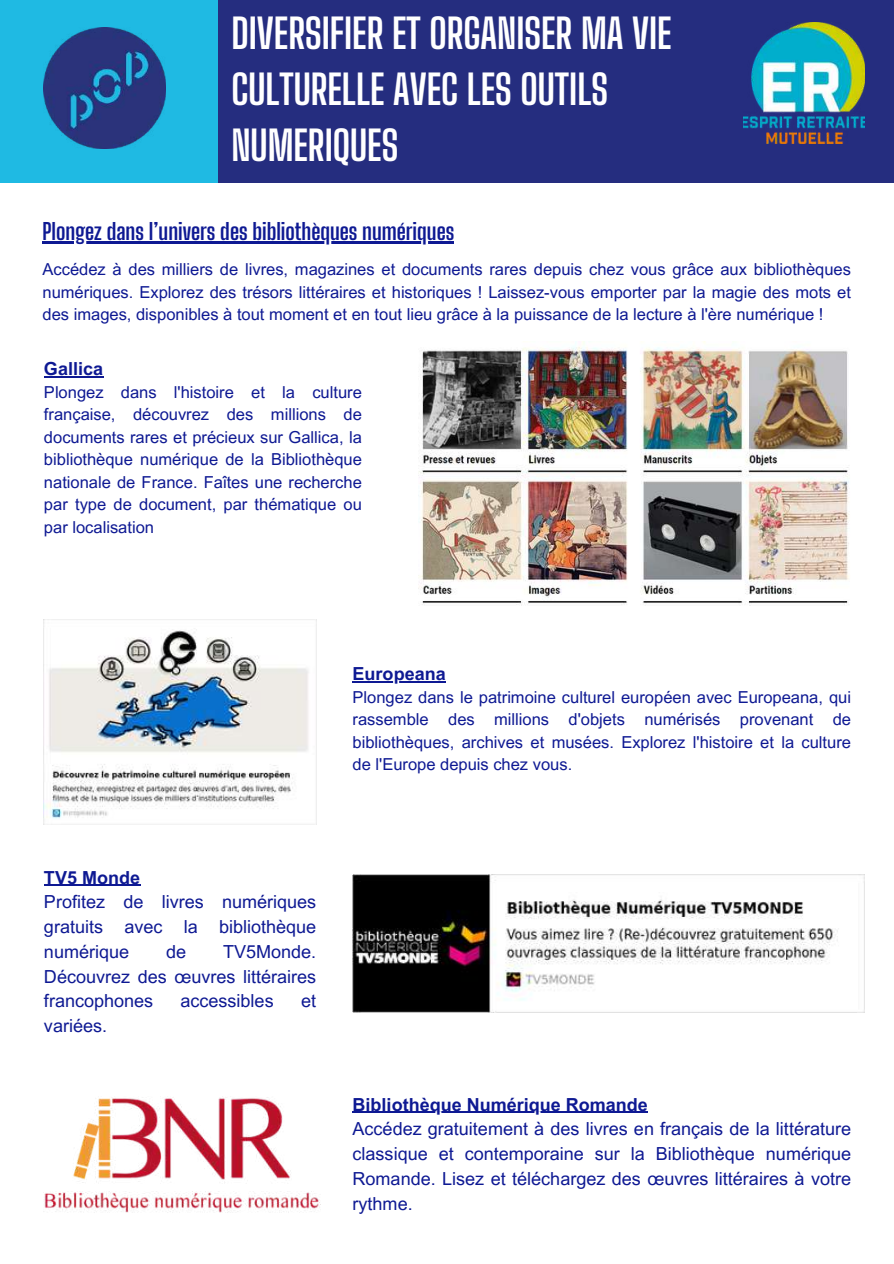
<style>
.page{position:relative;width:894px;height:1264px;background:#fff}
.page>*{position:absolute;margin:0;border:0;box-sizing:border-box;transform-origin:0 0}
.t1{font:700 40.65px/56.2px "Big Shoulders Display";color:#fff}
.t2{font:700 22.5px "Big Shoulders Display";color:#0e1993}
.t3{font:18px/24.8px "Arial MT Pro";color:#0e1993;text-align:justify}
.t4{font:700 18px "Arial MT Pro";color:#0e1993}
.t5{font:16.5px/22.5px "Arial MT Pro";color:#0e1993;text-align:justify}
</style>
<div class="page">
<div style="left:0;top:0;width:280px;height:182px;background:#1fbae3"></div>
<div style="left:218px;top:0;width:675px;height:182px;background:#252d7f"></div>
<img style="left:44px;top:27px;width:121px;height:121px">
<img style="left:743px;top:23px;width:121px;height:120px">
<img style="left:419px;top:341px;width:431px;height:265px">
<img style="left:44px;top:619px;width:272px;height:205px">
<img style="left:352px;top:874px;width:512px;height:138px">
<img style="left:44px;top:1096px;width:277px;height:117px">
<hr style="left:43px;top:241px;width:411px;height:3px;background:#0e1993">
<hr style="left:44px;top:376px;width:59px;height:1px;background:#0e1993">
<hr style="left:352px;top:681px;width:93px;height:1px;background:#0e1993">
<hr style="left:44px;top:884px;width:96px;height:1px;background:#0e1993">
<hr style="left:352px;top:1111px;width:295px;height:1px;background:#0e1993">
<h1 class="t1" style="left:231px;top:5px;width:441px">DIVERSIFIER ET ORGANISER MA VIE<br>CULTURELLE AVEC LES OUTILS<br>NUMERIQUES</h1>
<h2 class="t2" style="left:43px;top:218px;width:413px">Plongez dans l’univers des bibliothèques numériques</h2>
<p class="t5" style="left:43px;top:260px;width:809px">Accédez à des milliers de livres, magazines et documents rares depuis chez vous grâce aux bibliothèques numériques. Explorez des trésors littéraires et historiques ! Laissez-vous emporter par la magie des mots et des images, disponibles à tout moment et en tout lieu grâce à la puissance de la lecture à l'ère numérique !</p>
<p class="t4" style="left:44px;top:362px;width:61px">Gallica</p>
<p class="t5" style="left:44px;top:382px;width:319px">Plongez dans l'histoire et la culture française, découvrez des millions de documents rares et précieux sur Gallica, la bibliothèque numérique de la Bibliothèque nationale de France. Faîtes une recherche par type de document, par thématique ou par localisation</p>
<p class="t4" style="left:352px;top:667px;width:95px">Europeana</p>
<p class="t5" style="left:352px;top:687px;width:500px">Plongez dans le patrimoine culturel européen avec Europeana, qui rassemble des millions d'objets numérisés provenant de bibliothèques, archives et musées. Explorez l'histoire et la culture de l'Europe depuis chez vous.</p>
<p class="t4" style="left:44px;top:870px;width:98px">TV5 Monde</p>
<p class="t3" style="left:44px;top:892px;width:273px">Profitez de livres numériques gratuits avec la bibliothèque numérique</p>
<p class="t3" style="left:44px;top:941px;width:273px;text-indent:179px">TV5Monde.<br>Découvrez des œuvres littéraires francophones</p>
<p class="t3" style="left:166px;top:941px;width:22px">de</p>
<p class="t3" style="left:180px;top:991px;width:95px">accessibles</p>
<p class="t3" style="left:301px;top:991px;width:17px">et</p>
<p class="t3" style="left:44px;top:1015px;width:65px">variées.</p>
<p class="t4" style="left:352px;top:1097px;width:297px">Bibliothèque Numérique Romande</p>
<p class="t3" style="left:352px;top:1118px;width:500px">Accédez gratuitement à des livres en français de la littérature classique et contemporaine sur la Bibliothèque numérique Romande. Lisez et téléchargez des œuvres littéraires à votre rythme.</p>
</div>
